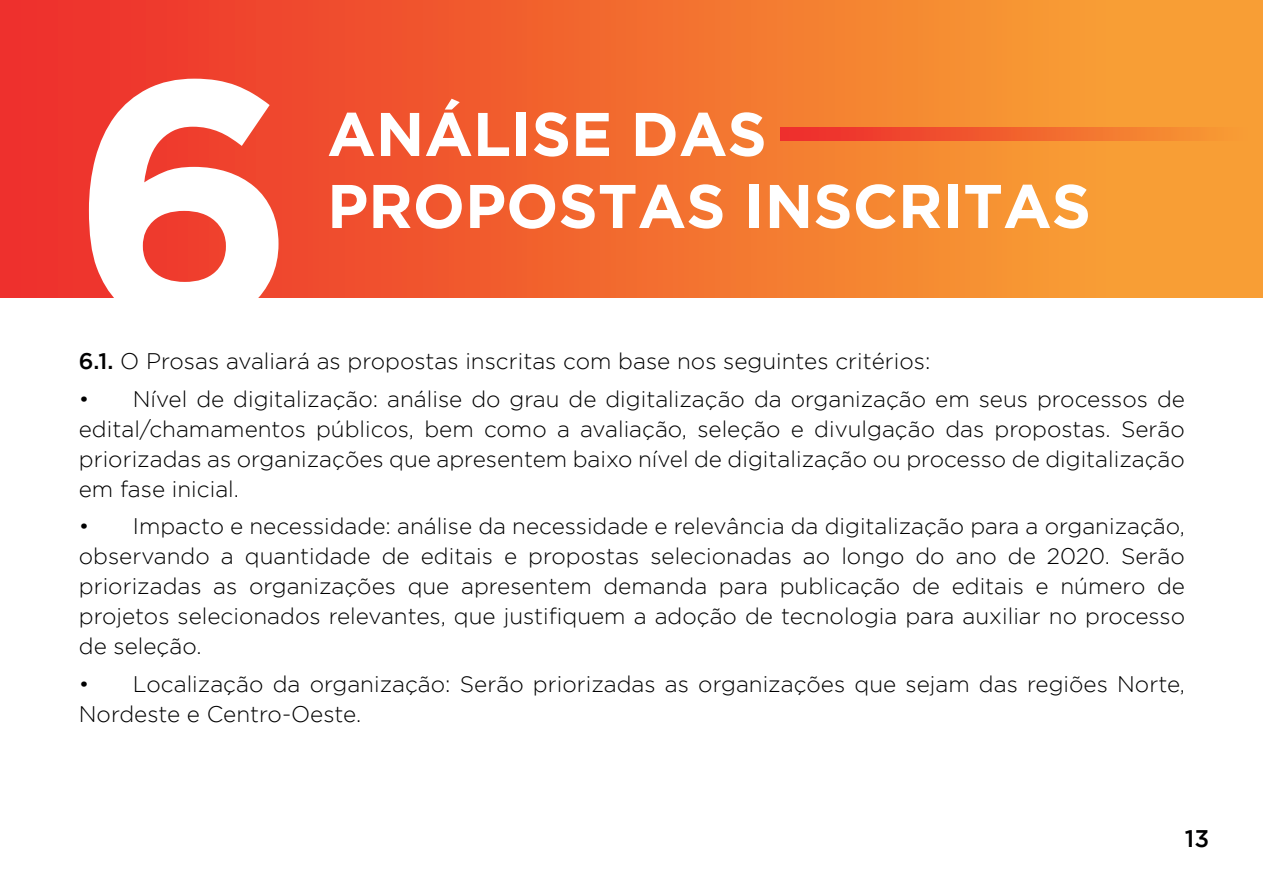
<style>
.page{position:relative;width:1263px;height:893px;background:#fff}
.page>*{position:absolute;margin:0;border:0;box-sizing:border-box;transform-origin:0 0}
.t1{font:700 343.5px "Gotham";color:#fff}
.t2{font:700 61.5px/72px "Gotham";color:#fff}
.t3{font:500 24px "Gotham";color:#000001}
.t4{font:300 22.5px/30px "Gotham";color:#000001;text-align:justify}
.s1{font-weight:500}
</style>
<div class="page">
<div style="left:0;top:0;width:1263px;height:298px;background:linear-gradient(to right,#ed2c2b,#f9aa35)"></div>
<svg style="left:780px;top:128px;width:483px;height:12px;background:#f2642f"></svg>
<h1 class="t1" style="left:70px;top:3px;width:229px">6</h1>
<h2 class="t2" style="left:327px;top:97px;width:765px">ANÁLISE DAS<br>PROPOSTAS INSCRITAS</h2>
<p class="t4" style="left:79px;top:346px;width:853px"><span class="s1">6.1.</span> O Prosas avaliará as propostas inscritas com base nos seguintes critérios:</p>
<p class="t4" style="left:79px;top:384px;width:1108px">• Nível de digitalização: análise do grau de digitalização da organização em seus processos de edital/chamamentos públicos, bem como a avaliação, seleção e divulgação das propostas. Serão priorizadas as organizações que apresentem baixo nível de digitalização ou processo de digitalização em fase inicial.</p>
<p class="t4" style="left:79px;top:511px;width:1108px">• Impacto e necessidade: análise da necessidade e relevância da digitalização para a organização, observando a quantidade de editais e propostas selecionadas ao longo do ano de 2020. Serão priorizadas as organizações que apresentem demanda para publicação de editais e número de projetos selecionados relevantes, que justifiquem a adoção de tecnologia para auxiliar no processo de seleção.</p>
<p class="t4" style="left:79px;top:669px;width:1108px">• Localização da organização: Serão priorizadas as organizações que sejam das regiões Norte,<br>Nordeste e Centro-Oeste.</p>
<p class="t3" style="left:1185px;top:825px;width:26px">13</p>
</div>
